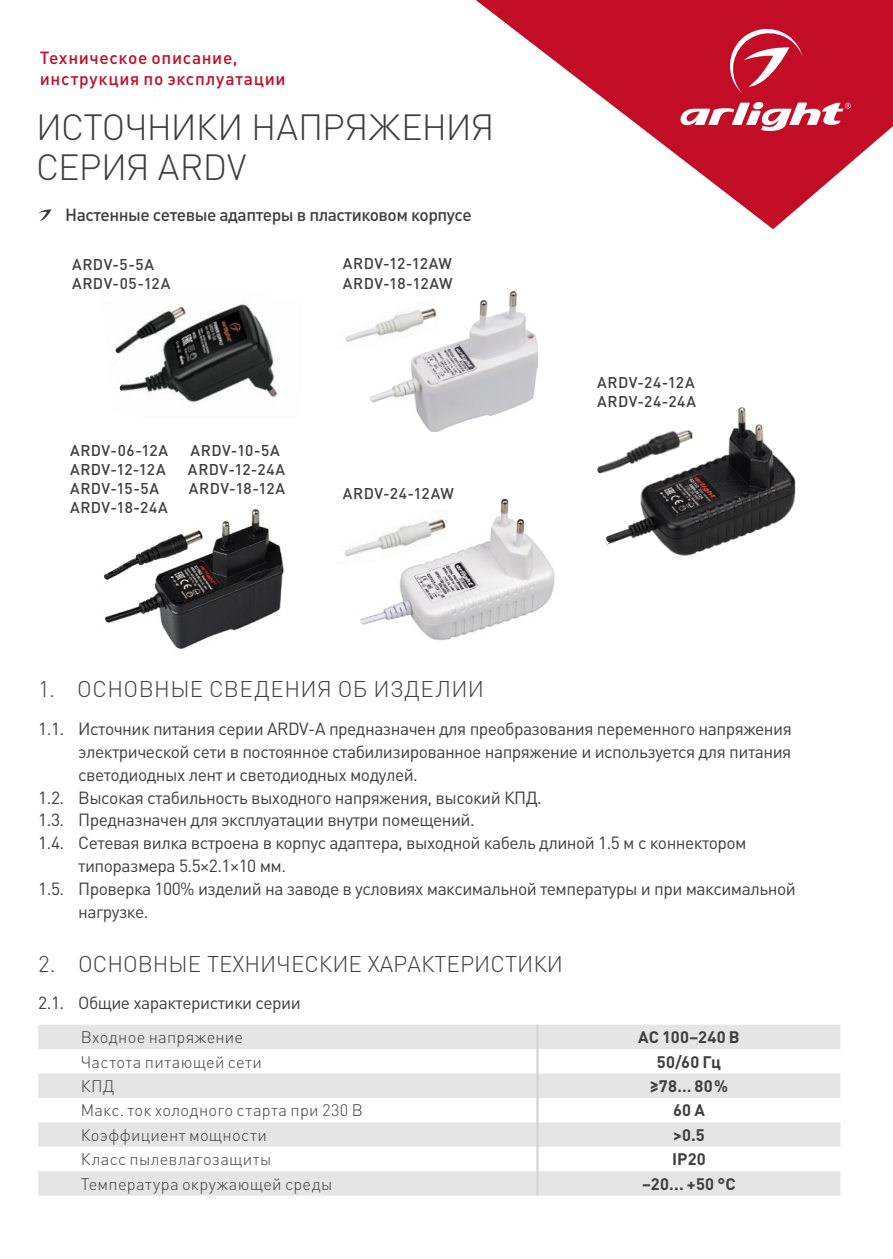
<style>
.page{position:relative;width:893px;height:1259px;background:#fff}
.page>*{position:absolute;margin:0;border:0;box-sizing:border-box;transform-origin:0 0}
.t1{font:300 36px/39.9px "DIN Pro";letter-spacing:-.02em;color:#3f3e3e}
.t2{font:300 22.5px "DIN Pro";color:#3f3e3e}
.t3{font:300 22.5px "DIN Pro";letter-spacing:.02em;color:#3f3e3e}
.t4{font:17.4px "DIN Pro";letter-spacing:-.03em;color:#3f3e3e}
.t5{font:500 17.4px/21px "DIN Pro";letter-spacing:.035em;color:#c30d26}
.t6{font:500 17.4px "DIN Pro";letter-spacing:-.03em;color:#3f3e3e}
.t7{font:300 16.5px "DIN Pro";letter-spacing:.015em;color:#3f3e3e}
.t8{font:700 16.5px "DIN Pro";letter-spacing:.015em;color:#3f3e3e}
.t9{font:500 15.3px/18.9px "DIN Pro";letter-spacing:.03em;color:#3f3e3e}
</style>
<div class="page">
<svg style="left:476px;top:0;width:417px;height:229px;fill:#c30d26"></svg>
<svg style="left:677px;top:102px;width:174px;height:32px"></svg>
<svg style="left:725px;top:24px;width:77px;height:70px;background:#cd364b"></svg>
<img style="left:122px;top:304px;width:156px;height:99px">
<img style="left:116px;top:304px;width:77px;height:78px">
<svg style="left:115px;top:348px;width:5px;height:19px"></svg>
<svg style="left:116px;top:378px;width:6px;height:13px"></svg>
<svg style="left:38px;top:1025px;width:802px;height:170px;fill:#e6e5e5"></svg>
<hr style="left:536px;top:1024px;width:3px;height:25px;background:#d4d4d4">
<hr style="left:536px;top:1049px;width:3px;height:24px;background:#d4d4d4">
<hr style="left:536px;top:1073px;width:3px;height:25px;background:#d4d4d4">
<hr style="left:536px;top:1098px;width:3px;height:24px;background:#d4d4d4">
<hr style="left:536px;top:1122px;width:3px;height:24px;background:#d4d4d4">
<hr style="left:536px;top:1146px;width:3px;height:25px;background:#d4d4d4">
<hr style="left:536px;top:1171px;width:3px;height:24px;background:#d4d4d4">
<svg style="left:38px;top:209px;width:14px;height:12px"></svg>
<img style="left:363px;top:498px;width:192px;height:143px">
<svg style="left:360px;top:618px;width:3px;height:7px"></svg>
<img style="left:348px;top:509px;width:101px;height:56px">
<svg style="left:344px;top:550px;width:4px;height:7px"></svg>
<img style="left:610px;top:407px;width:185px;height:149px">
<svg style="left:605px;top:535px;width:5px;height:11px"></svg>
<img style="left:601px;top:430px;width:91px;height:47px">
<svg style="left:597px;top:465px;width:4px;height:9px"></svg>
<img style="left:373px;top:292px;width:164px;height:139px">
<svg style="left:369px;top:396px;width:4px;height:7px"></svg>
<img style="left:348px;top:300px;width:91px;height:50px">
<svg style="left:345px;top:336px;width:3px;height:6px"></svg>
<img style="left:108px;top:508px;width:176px;height:141px">
<svg style="left:104px;top:573px;width:5px;height:21px"></svg>
<svg style="left:105px;top:613px;width:4px;height:20px"></svg>
<p class="t5" style="left:40px;top:47px;width:247px">Техническое описание, инструкция по эксплуатации</p>
<h1 class="t1" style="left:36px;top:106px;width:460px">ИСТОЧНИКИ НАПРЯЖЕНИЯ<br>СЕРИЯ ARDV</h1>
<p class="t6" style="left:65px;top:203px;width:408px">Настенные сетевые адаптеры в пластиковом корпусе</p>
<p class="t9" style="left:72px;top:254px;width:100px">ARDV-5-5A<br>ARDV-05-12A</p>
<p class="t9" style="left:343px;top:254px;width:111px">ARDV-12-12AW<br>ARDV-18-12AW</p>
<p class="t9" style="left:70px;top:440px;width:100px">ARDV-06-12A</p>
<p class="t9" style="left:190px;top:440px;width:91px">ARDV-10-5A</p>
<p class="t9" style="left:70px;top:459px;width:97px">ARDV-12-12A</p>
<p class="t9" style="left:188px;top:459px;width:99px">ARDV-12-24A</p>
<p class="t9" style="left:70px;top:478px;width:91px">ARDV-15-5A</p>
<p class="t9" style="left:189px;top:478px;width:98px">ARDV-18-12A</p>
<p class="t9" style="left:70px;top:497px;width:99px">ARDV-18-24A</p>
<p class="t9" style="left:343px;top:484px;width:113px">ARDV-24-12AW</p>
<p class="t9" style="left:597px;top:372px;width:100px">ARDV-24-12A<br>ARDV-24-24A</p>
<p class="t3" style="left:38px;top:674px;width:447px">1. ОСНОВНЫЕ СВЕДЕНИЯ ОБ ИЗДЕЛИИ</p>
<p class="t4" style="left:38px;top:717px;width:755px">1.1. Источник питания серии ARDV-A предназначен для преобразования переменного напряжения</p>
<p class="t4" style="left:78px;top:740px;width:715px">электрической сети в постоянное стабилизированное напряжение и используется для питания</p>
<p class="t4" style="left:78px;top:762px;width:341px">светодиодных лент и светодиодных модулей.</p>
<p class="t4" style="left:38px;top:785px;width:505px">1.2. Высокая стабильность выходного напряжения, высокий КПД.</p>
<p class="t4" style="left:38px;top:808px;width:438px">1.3. Предназначен для эксплуатации внутри помещений.</p>
<p class="t4" style="left:38px;top:831px;width:710px">1.4. Сетевая вилка встроена в корпус адаптера, выходной кабель длиной 1.5 м с коннектором</p>
<p class="t4" style="left:78px;top:854px;width:209px">типоразмера 5.5×2.1×10 мм.</p>
<p class="t4" style="left:38px;top:876px;width:759px">1.5. Проверка 100% изделий на заводе в условиях максимальной температуры и при максимальной</p>
<p class="t4" style="left:78px;top:899px;width:72px">нагрузке.</p>
<p class="t2" style="left:38px;top:948px;width:526px">2. ОСНОВНЫЕ ТЕХНИЧЕСКИЕ ХАРАКТЕРИСТИКИ</p>
<p class="t4" style="left:38px;top:991px;width:264px">2.1. Общие характеристики серии</p>
<p class="t7" style="left:81px;top:1026px;width:164px">Входное напряжение</p>
<p class="t8" style="left:638px;top:1026px;width:103px">AC 100–240 В</p>
<p class="t7" style="left:81px;top:1050px;width:183px">Частота питающей сети</p>
<p class="t8" style="left:657px;top:1050px;width:66px">50/60 Гц</p>
<p class="t7" style="left:81px;top:1075px;width:35px">КПД</p>
<p class="t8" style="left:650px;top:1075px;width:80px">≥78… 80%</p>
<p class="t7" style="left:81px;top:1099px;width:284px">Макс. ток холодного старта при 230 В</p>
<p class="t8" style="left:673px;top:1099px;width:33px">60 А</p>
<p class="t7" style="left:81px;top:1123px;width:188px">Коэффициент мощности</p>
<p class="t8" style="left:673px;top:1123px;width:33px">&gt;0.5</p>
<p class="t7" style="left:81px;top:1148px;width:192px">Класс пылевлагозащиты</p>
<p class="t8" style="left:672px;top:1148px;width:35px">IP20</p>
<p class="t7" style="left:81px;top:1172px;width:253px">Температура окружающей среды</p>
<p class="t8" style="left:642px;top:1172px;width:95px">–20... +50 °С</p>
</div>
